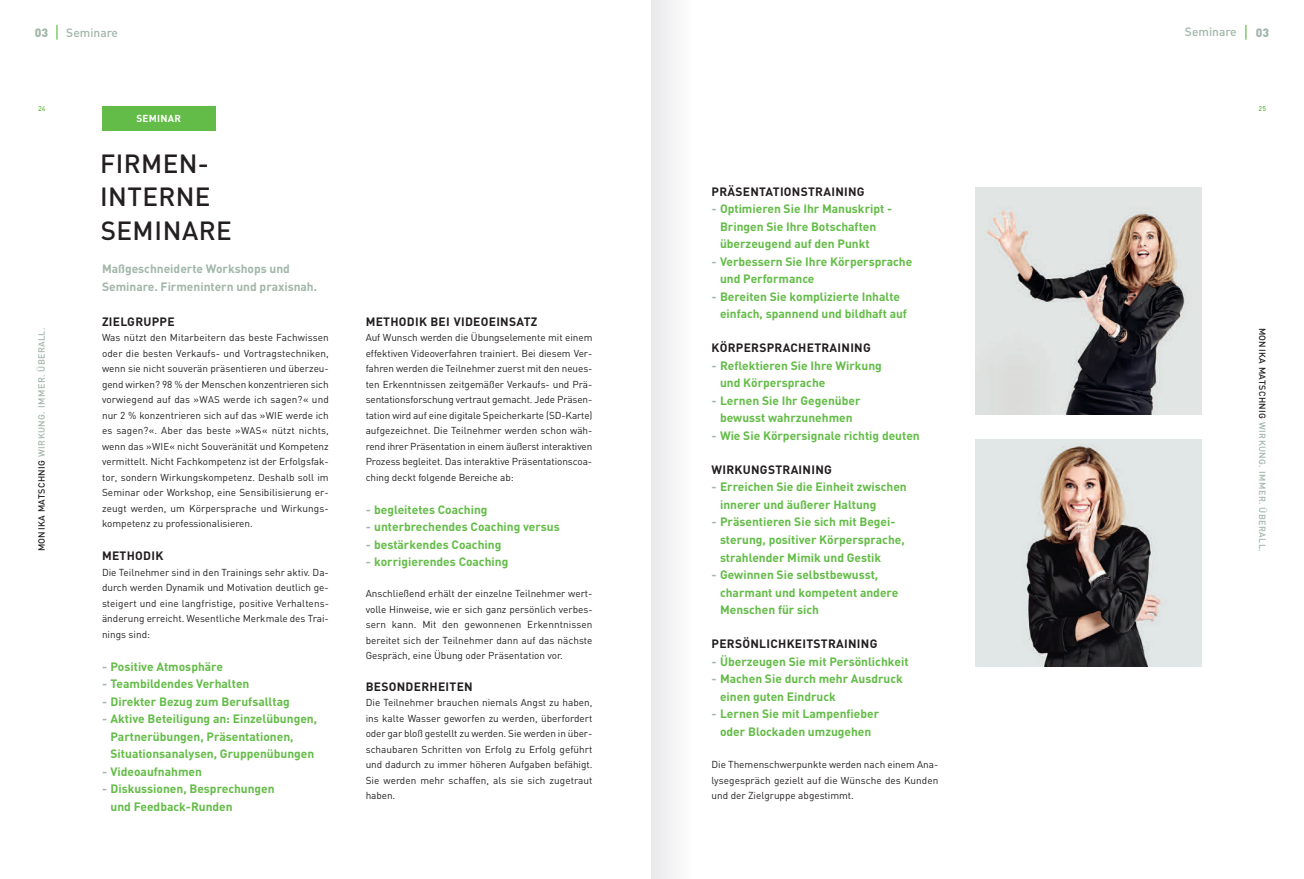
<style>
.page{position:relative;width:1304px;height:879px;background:#fff}
.page>*{position:absolute;margin:0;border:0;box-sizing:border-box;transform-origin:0 0}
.t1{font:500 26px/33.5px "DIN";letter-spacing:.015em;color:#231f20}
.t2{font:700 12px/17.5px "DIN";color:#63bc47}
.t3{font:700 12px "DIN";letter-spacing:.025em;color:#231f20}
.t4{font:700 12px/17.5px "DIN";color:#a2b6aa}
.t5{font:500 12px "DIN";color:#a2b6aa}
.t6{font:900 12px "DIN";color:#a2b6aa}
.t7{font:10px/15.5px "DIN";color:#231f20;text-align:justify}
.t8{font:700 10px "DIN";letter-spacing:.025em;color:#fff}
.t9{font:500 9px "DIN";letter-spacing:.04em;color:#a2b6aa}
.t10{font:500 7px "DIN";color:#63bc47}
.s1{font-size:9.7px}
.s2{color:#a2b6aa}
.s3{color:#231f20}
</style>
<div class="page">
<div style="left:102px;top:107px;width:113px;height:24px;background:#63bc47"></div>
<svg style="left:56px;top:25px;width:2px;height:15px"></svg>
<svg style="left:1245px;top:25px;width:1px;height:15px"></svg>
<img style="left:975px;top:187px;width:227px;height:227px">
<img style="left:975px;top:440px;width:227px;height:226px">
<p class="t6" style="left:35px;top:26px;width:15px">03</p>
<p class="t5" style="left:66px;top:25px;width:53px">Seminare</p>
<p class="t5" style="left:1185px;top:25px;width:53px">Seminare</p>
<p class="t6" style="left:1256px;top:25px;width:15px">03</p>
<p class="t10" style="left:38px;top:105px;width:9px">24</p>
<p class="t10" style="left:1259px;top:105px;width:9px">25</p>
<p class="t8" style="left:136px;top:113px;width:46px">SEMINAR</p>
<h1 class="t1" style="left:100px;top:147px;width:133px">FIRMEN-<br>INTERNE<br>SEMINARE</h1>
<p class="t4" style="left:102px;top:260px;width:217px">Maßgeschneiderte Workshops und<br>Seminare. Firmenintern und praxisnah.</p>
<p class="t3" style="left:102px;top:314px;width:74px">ZIELGRUPPE</p>
<p class="t7" style="left:102px;top:330px;width:228px">Was nützt den Mitarbeitern das beste Fachwissen oder die besten Verkaufs- und Vortragstechniken, wenn sie nicht souverän präsentieren und überzeu&shy;gend wirken? 98 % der Menschen konzentrieren sich vorwiegend auf das »<span class="s1">WAS</span> werde ich sagen?« und nur 2 % konzentrieren sich auf das »<span class="s1">WIE</span> werde ich es sagen?«. Aber das beste »<span class="s1">WAS</span>« nützt nichts, wenn das »<span class="s1">WIE</span>« nicht Souveränität und Kompetenz vermittelt. Nicht Fachkompetenz ist der Erfolgsfak&shy;tor, sondern Wirkungskompetenz. Deshalb soll im Seminar oder Workshop, eine Sensibilisierung er&shy;zeugt werden, um Körpersprache und Wirkungs&shy;kompetenz zu professionalisieren.</p>
<p class="t3" style="left:102px;top:549px;width:63px">METHODIK</p>
<p class="t7" style="left:102px;top:564px;width:228px">Die Teilnehmer sind in den Trainings sehr aktiv. Da&shy;durch werden Dynamik und Motivation deutlich ge&shy;steigert und eine langfristige, positive Verhaltens&shy;änderung erreicht. Wesentliche Merkmale des Trai&shy;nings sind:</p>
<p class="t2" style="left:102px;top:658px;width:122px"><span class="s2">-</span> Positive Atmosphäre</p>
<p class="t2" style="left:102px;top:675px;width:149px"><span class="s2">-</span> Teambildendes Verhalten</p>
<p class="t2" style="left:102px;top:693px;width:189px"><span class="s2">-</span> Direkter Bezug zum Berufsalltag</p>
<p class="t2" style="left:111px;top:710px;width:208px;text-indent:-9px"><span class="s2">-</span> Aktive Beteiligung an: Einzelübungen,<br>Partnerübungen, Präsentationen,<br>Situationsanalysen, Gruppenübungen</p>
<p class="t2" style="left:102px;top:763px;width:101px"><span class="s2">-</span> Videoaufnahmen</p>
<p class="t2" style="left:111px;top:780px;width:166px;text-indent:-9px"><span class="s2">-</span> Diskussionen, Besprechungen und Feedback-Runden</p>
<p class="t3" style="left:711px;top:185px;width:155px">PRÄSENTATIONSTRAINING</p>
<p class="t2" style="left:720px;top:201px;width:174px;text-indent:-9px"><span class="s2">-</span> Optimieren Sie Ihr Manuskript -<br>Bringen Sie Ihre Botschaften überzeugend auf den Punkt</p>
<p class="t2" style="left:720px;top:253px;width:194px;text-indent:-9px"><span class="s2">-</span> Verbessern Sie Ihre Körpersprache und Performance</p>
<p class="t2" style="left:720px;top:288px;width:189px;text-indent:-9px"><span class="s2">-</span> Bereiten Sie komplizierte Inhalte einfach, spannend und bildhaft auf</p>
<p class="t3" style="left:711px;top:341px;width:161px">KÖRPERSPRACHETRAINING</p>
<p class="t2" style="left:720px;top:357px;width:163px;text-indent:-9px"><span class="s2">-</span> Reflektieren Sie Ihre Wirkung und Körpersprache</p>
<p class="t2" style="left:712px;top:392px;width:150px;text-align:center"><span class="s2">-</span> Lernen Sie Ihr Gegenüber bewusst wahrzunehmen</p>
<p class="t2" style="left:712px;top:427px;width:210px"><span class="s2">-</span> Wie Sie Körpersignale richtig deuten</p>
<p class="t3" style="left:711px;top:463px;width:122px">WIRKUNGSTRAINING</p>
<p class="t2" style="left:720px;top:478px;width:188px;text-indent:-9px"><span class="s2">-</span> Erreichen Sie die Einheit zwischen innerer und äußerer Haltung</p>
<p class="t2" style="left:720px;top:513px;width:186px;text-indent:-9px"><span class="s2">-</span> Präsentieren Sie sich mit Begei&shy;sterung, positiver Körpersprache, strahlender Mimik und Gestik</p>
<p class="t2" style="left:720px;top:566px;width:180px;text-indent:-9px"><span class="s2">-</span> Gewinnen Sie selbstbewusst, charmant und kompetent andere<br>Menschen für sich</p>
<p class="t3" style="left:712px;top:637px;width:167px">PERSÖNLICHKEITSTRAINING</p>
<p class="t2" style="left:712px;top:652px;width:198px"><span class="s2">-</span> Überzeugen Sie mit Persönlichkeit</p>
<p class="t2" style="left:720px;top:670px;width:184px;text-indent:-9px"><span class="s2">-</span> Machen Sie durch mehr Ausdruck einen guten Eindruck</p>
<p class="t2" style="left:712px;top:705px;width:169px;text-align:center"><span class="s2">-</span> Lernen Sie mit Lampenfieber oder Blockaden umzugehen</p>
<p class="t7" style="left:711px;top:757px;width:228px">Die Themenschwerpunkte werden nach einem Ana&shy;lysegespräch gezielt auf die Wünsche des Kunden und der Zielgruppe abgestimmt.</p>
<p class="t3" style="left:366px;top:314px;width:173px">METHODIK BEI VIDEOEINSATZ</p>
<p class="t7" style="left:366px;top:330px;width:228px">Auf Wunsch werden die Übungselemente mit einem effektiven Videoverfahren trainiert. Bei diesem Ver&shy;fahren werden die Teilnehmer zuerst mit den neues&shy;ten Erkenntnissen zeitgemäßer Verkaufs- und Prä&shy;sentationsforschung vertraut gemacht. Jede Präsen&shy;tation wird auf eine digitale Speicherkarte (SD-Karte) aufgezeichnet. Die Teilnehmer werden schon wäh&shy;rend ihrer Präsentation in einem äußerst interaktiven Prozess begleitet. Das interaktive Präsentationscoa&shy;ching deckt folgende Bereiche ab:</p>
<p class="t2" style="left:366px;top:501px;width:123px"><span class="s2">-</span> begleitetes Coaching</p>
<p class="t2" style="left:366px;top:518px;width:196px"><span class="s2">-</span> unterbrechendes Coaching versus</p>
<p class="t2" style="left:366px;top:536px;width:137px"><span class="s2">-</span> bestärkendes Coaching</p>
<p class="t2" style="left:366px;top:553px;width:144px"><span class="s2">-</span> korrigierendes Coaching</p>
<p class="t7" style="left:366px;top:586px;width:228px">Anschließend erhält der einzelne Teilnehmer wert&shy;volle Hinweise, wie er sich ganz persönlich verbes&shy;sern kann. Mit den gewonnenen Erkenntnissen bereitet sich der Teilnehmer dann auf das nächste Gespräch, eine Übung oder Präsentation vor.</p>
<p class="t3" style="left:366px;top:679px;width:109px">BESONDERHEITEN</p>
<p class="t7" style="left:366px;top:695px;width:228px">Die Teilnehmer brauchen niemals Angst zu haben, ins kalte Wasser geworfen zu werden, überfordert oder gar bloß gestellt zu werden. Sie werden in über&shy;schaubaren Schritten von Erfolg zu Erfolg geführt und dadurch zu immer höheren Aufgaben befähigt.<br>Sie werden mehr schaffen, als sie sich zugetraut haben.</p>
<p class="t9" style="left:37px;top:551px;width:225px;rotate:-90deg"><span class="s3">MONIKA MATSCHNIG</span> WIRKUNG. IMMER. ÜBERALL.</p>
<p class="t9" style="left:1268px;top:328px;width:225px;rotate:90deg"><span class="s3">MONIKA MATSCHNIG</span> WIRKUNG. IMMER. ÜBERALL.</p>
</div>
